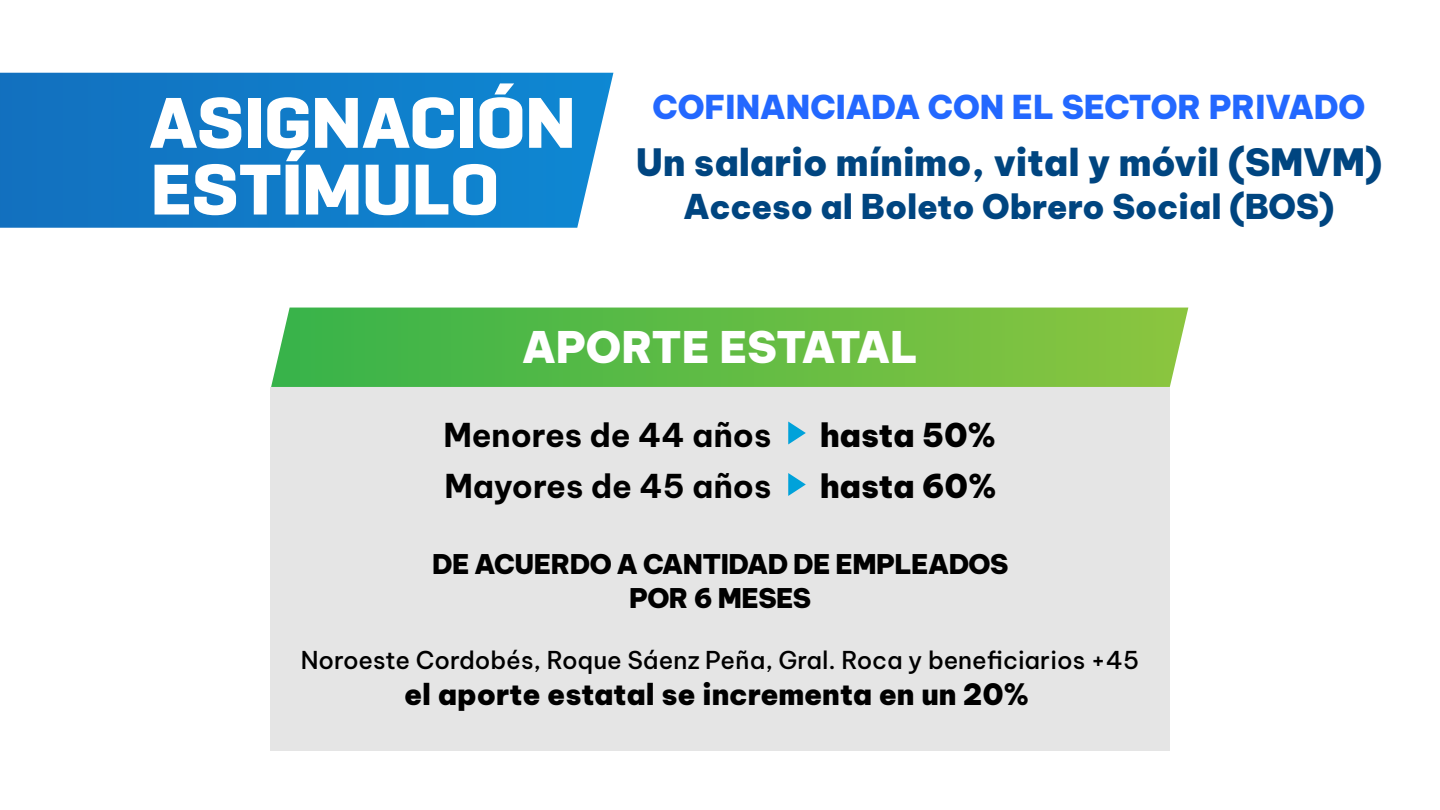
<style>
.page{position:relative;width:1440px;height:810px;background:#fff}
.page>*{position:absolute;margin:0;border:0;box-sizing:border-box;transform-origin:0 0}
.t1{font:700 expanded 73.35px/66.8px "Geogrotesque Sharp";letter-spacing:-.02em;color:#fff}
.t2{font:900 42.75px "Be Vietnam Pro";color:#fff}
.t3{font:900 36.97px "Be Vietnam Pro";color:#004580}
.t4{font:900 33.53px "Be Vietnam Pro";color:#004580}
.t5{font:900 32.33px "Be Vietnam Pro";color:#2368ff}
.t6{font:700 32.25px "Be Vietnam Pro";letter-spacing:-.005em;color:#000}
.t7{font:900 32.25px "Be Vietnam Pro";color:#000}
.t8{font:900 28.95px "Be Vietnam Pro";color:#000}
.t9{font:900 26.62px/33.5px "Be Vietnam Pro";letter-spacing:-.02em;color:#000;text-align:center}
.t10{font:500 24.15px "Be Vietnam Pro";color:#000}
</style>
<div class="page">
<div style="left:270px;top:387px;width:900px;height:364px;background:#e5e5e5"></div>
<svg style="left:271px;top:308px;width:917px;height:79px;background:#64bd48"></svg>
<svg style="left:0;top:73px;width:613px;height:155px;background:#177fca"></svg>
<svg style="left:788px;top:422px;width:18px;height:22px"></svg>
<svg style="left:788px;top:473px;width:18px;height:23px"></svg>
<h1 class="t1" style="left:150px;top:89px;width:428px">ASIGNACIÓN<br>ESTÍMULO</h1>
<h3 class="t5" style="left:652px;top:79px;width:715px">COFINANCIADA CON EL SECTOR PRIVADO</h3>
<h3 class="t3" style="left:636px;top:131px;width:748px">Un salario mínimo, vital y móvil (SMVM)</h3>
<h3 class="t4" style="left:684px;top:178px;width:652px">Acceso al Boleto Obrero Social (BOS)</h3>
<h2 class="t2" style="left:522px;top:310px;width:398px">APORTE ESTATAL</h2>
<h3 class="t6" style="left:443px;top:407px;width:329px">Menores de 44 años</h3>
<h3 class="t7" style="left:820px;top:407px;width:178px">hasta 50%</h3>
<h3 class="t6" style="left:444px;top:459px;width:328px">Mayores de 45 años</h3>
<h3 class="t7" style="left:820px;top:458px;width:178px">hasta 60%</h3>
<p class="t9" style="left:432px;top:545px;width:578px">DE ACUERDO A CANTIDAD DE EMPLEADOS<br>POR 6 MESES</p>
<p class="t10" style="left:301px;top:640px;width:840px">Noroeste Cordobés, Roque Sáenz Peña, Gral. Roca y beneficiarios +45</p>
<p class="t8" style="left:404px;top:669px;width:626px">el aporte estatal se incrementa en un 20%</p>
</div>
